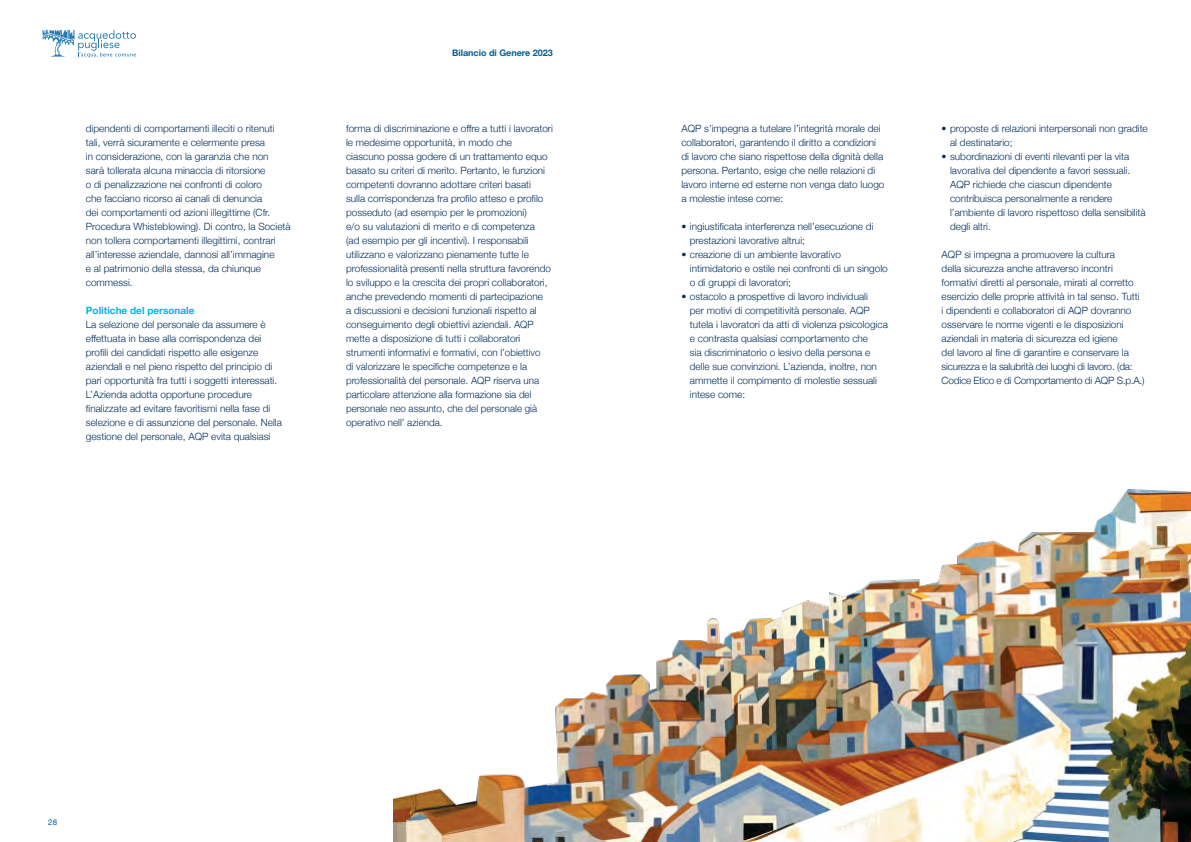
<style>
.page{position:relative;width:1191px;height:842px;background:#fff}
.page>*{position:absolute;margin:0;border:0;box-sizing:border-box;transform-origin:0 0}
.Body_text{font:300 10px/14px "Helvetica Neue";color:#002c5c}
.Titolo_4{font:700 10px "Helvetica Neue";color:#00b4f0}
.t1{font:700 9px "Helvetica Neue";color:#045c94}
.t2{font:8px "Helvetica Neue";color:#045c94}
</style>
<div class="page">
<svg style="left:43px;top:30px;width:93px;height:28px"></svg>
<img style="left:393px;top:489px;width:798px;height:353px">
<p class="Body_text" style="left:86px;top:121px;width:206px">dipendenti di comportamenti illeciti o ritenuti tali, verrà sicuramente e celermente presa<br>in considerazione, con la garanzia che non<br>sarà tollerata alcuna minaccia di ritorsione<br>o di penalizzazione nei confronti di coloro<br>che facciano ricorso ai canali di denuncia<br>dei comportamenti od azioni illegittime (Cfr.<br>Procedura Whisteblowing). Di contro, la Società non tollera comportamenti illegittimi, contrari all’interesse aziendale, dannosi all’immagine<br>e al patrimonio della stessa, da chiunque commessi.</p>
<p class="Titolo_4" style="left:86px;top:303px;width:110px">Politiche del personale</p>
<p class="Body_text" style="left:86px;top:317px;width:197px">La selezione del personale da assumere è effettuata in base alla corrispondenza dei profili dei candidati rispetto alle esigenze aziendali e nel pieno rispetto del principio di pari opportunità fra tutti i soggetti interessati.<br>L’Azienda adotta opportune procedure finalizzate ad evitare favoritismi nella fase di selezione e di assunzione del personale. Nella gestione del personale, AQP evita qualsiasi</p>
<p class="t1" style="left:452px;top:46px;width:102px">Bilancio di Genere 2023</p>
<p class="Body_text" style="left:346px;top:121px;width:208px">forma di discriminazione e offre a tutti i lavoratori le medesime opportunità, in modo che ciascuno possa godere di un trattamento equo basato su criteri di merito. Pertanto, le funzioni competenti dovranno adottare criteri basati<br>sulla corrispondenza fra profilo atteso e profilo posseduto (ad esempio per le promozioni)<br>e/o su valutazioni di merito e di competenza<br>(ad esempio per gli incentivi). I responsabili utilizzano e valorizzano pienamente tutte le professionalità presenti nella struttura favorendo lo sviluppo e la crescita dei propri collaboratori, anche prevedendo momenti di partecipazione<br>a discussioni e decisioni funzionali rispetto al conseguimento degli obiettivi aziendali. AQP mette a disposizione di tutti i collaboratori strumenti informativi e formativi, con l’obiettivo<br>di valorizzare le specifiche competenze e la professionalità del personale. AQP riserva una particolare attenzione alla formazione sia del personale neo assunto, che del personale già operativo nell’ azienda.</p>
<p class="Body_text" style="left:681px;top:121px;width:205px">AQP s’impegna a tutelare l’integrità morale dei collaboratori, garantendo il diritto a condizioni di lavoro che siano rispettose della dignità della persona. Pertanto, esige che nelle relazioni di lavoro interne ed esterne non venga dato luogo a molestie intese come:</p>
<p class="Body_text" style="left:690px;top:219px;width:185px;text-indent:-9px">• ingiustificata interferenza nell’esecuzione di prestazioni lavorative altrui;</p>
<p class="Body_text" style="left:690px;top:247px;width:199px;text-indent:-9px">• creazione di un ambiente lavorativo intimidatorio e ostile nei confronti di un singolo o di gruppi di lavoratori;</p>
<p class="Body_text" style="left:690px;top:289px;width:200px;text-indent:-9px">• ostacolo a prospettive di lavoro individuali<br>per motivi di competitività personale. AQP tutela i lavoratori da atti di violenza psicologica e contrasta qualsiasi comportamento che<br>sia discriminatorio o lesivo della persona e delle sue convinzioni. L’azienda, inoltre, non ammette il compimento di molestie sessuali intese come:</p>
<p class="Body_text" style="left:950px;top:121px;width:199px;text-indent:-9px">• proposte di relazioni interpersonali non gradite al destinatario;</p>
<p class="Body_text" style="left:950px;top:149px;width:197px;text-indent:-9px">• subordinazioni di eventi rilevanti per la vita lavorativa del dipendente a favori sessuali.<br>AQP richiede che ciascun dipendente contribuisca personalmente a rendere l’ambiente di lavoro rispettoso della sensibilità degli altri.</p>
<p class="Body_text" style="left:941px;top:247px;width:204px">AQP si impegna a promuovere la cultura<br>della sicurezza anche attraverso incontri formativi diretti al personale, mirati al corretto esercizio delle proprie attività in tal senso. Tutti<br>i dipendenti e collaboratori di AQP dovranno osservare le norme vigenti e le disposizioni aziendali in materia di sicurezza ed igiene<br>del lavoro al fine di garantire e conservare la sicurezza e la salubrità dei luoghi di lavoro. (da:<br>Codice Etico e di Comportamento di AQP S.p.A.)</p>
<p class="t2" style="left:48px;top:816px;width:10px">28</p>
</div>
